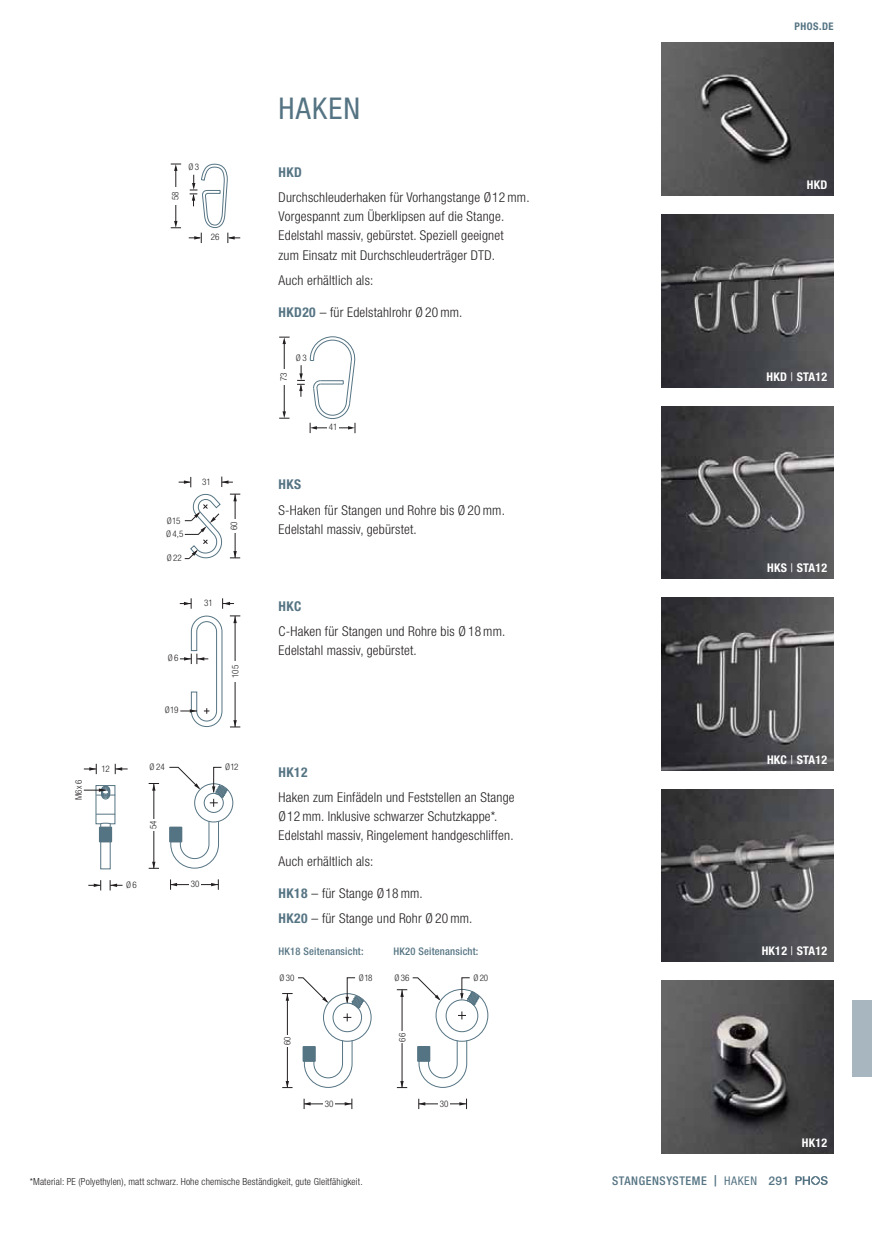
<style>
.page{position:relative;width:872px;height:1234px;background:#fff}
.page>*{position:absolute;margin:0;border:0;box-sizing:border-box;transform-origin:0 0}
.t1{font:condensed 30px "Helvetica Neue LT Std";letter-spacing:.04em;color:#557483}
.t2{font:300 condensed 13.5px/19.2px "Helvetica Neue LT Std";letter-spacing:.015em;color:#231f20}
.t3{font:700 condensed 13.5px "Helvetica Neue LT Std";letter-spacing:.03em;color:#557483}
.t4{font:700 condensed 12px "Helvetica Neue LT Std";letter-spacing:.02em;color:#fff}
.t5{font:500 condensed 12px "Helvetica Neue LT Std";letter-spacing:.05em;color:#557483}
.t6{font:500 12px "Helvetica Neue LT Std";color:#557483}
.t7{font:500 condensed 10.5px "Helvetica Neue LT Std";letter-spacing:.02em;color:#557483}
.t8{font:700 condensed 10.5px "Helvetica Neue LT Std";letter-spacing:.05em;color:#557483}
.t9{font:300 condensed 9.75px "Helvetica Neue LT Std";letter-spacing:.015em;color:#231f20}
.t10{font:300 condensed 9px "Helvetica Neue LT Std";color:#231f20}
.s1{font-weight:700;color:#557483}
.s2{font-weight:400}
.s3{font-stretch:normal;font-size:11.25px}
</style>
<div class="page">
<img style="left:661px;top:215px;width:172px;height:172px">
<img style="left:661px;top:43px;width:172px;height:153px">
<img style="left:661px;top:406px;width:172px;height:172px">
<img style="left:661px;top:597px;width:172px;height:173px">
<img style="left:661px;top:789px;width:172px;height:172px">
<img style="left:661px;top:980px;width:172px;height:172px">
<hr style="left:175px;top:167px;width:1px;height:56px;background:#231f20">
<svg style="left:171px;top:221px;width:10px;height:7px"></svg>
<svg style="left:171px;top:164px;width:10px;height:7px"></svg>
<svg style="left:189px;top:163px;width:51px;height:80px"></svg>
<div style="left:172px;top:187px;width:8px;height:18px;background:#fff"></div>
<div style="left:209px;top:234px;width:13px;height:8px;background:#fff"></div>
<hr style="left:284px;top:340px;width:1px;height:73px;background:#231f20">
<svg style="left:279px;top:411px;width:10px;height:8px"></svg>
<svg style="left:279px;top:337px;width:10px;height:7px"></svg>
<div style="left:280px;top:369px;width:8px;height:15px;background:#fff"></div>
<svg style="left:297px;top:336px;width:59px;height:97px"></svg>
<div style="left:327px;top:424px;width:12px;height:7px;background:#fff"></div>
<hr style="left:235px;top:615px;width:1px;height:112px;background:#231f20">
<svg style="left:230px;top:720px;width:10px;height:7px"></svg>
<svg style="left:230px;top:615px;width:10px;height:8px"></svg>
<div style="left:232px;top:661px;width:9px;height:20px;background:#fff"></div>
<svg style="left:180px;top:598px;width:12px;height:10px"></svg>
<svg style="left:222px;top:598px;width:12px;height:10px"></svg>
<svg style="left:180px;top:615px;width:43px;height:112px"></svg>
<svg style="left:179px;top:476px;width:61px;height:84px"></svg>
<div style="left:194px;top:783px;width:39px;height:39px;border:1px solid #557483;border-radius:50%"></div>
<div style="left:204px;top:792px;width:20px;height:20px;border:1px solid #557483;border-radius:50%"></div>
<svg style="left:170px;top:820px;width:49px;height:48px"></svg>
<hr style="left:154px;top:783px;width:1px;height:85px;background:#231f20">
<svg style="left:149px;top:861px;width:10px;height:7px"></svg>
<svg style="left:149px;top:783px;width:10px;height:7px"></svg>
<div style="left:150px;top:818px;width:8px;height:12px;background:#fff"></div>
<hr style="left:171px;top:884px;width:47px;height:1px;background:#231f20">
<svg style="left:170px;top:879px;width:7px;height:10px"></svg>
<svg style="left:211px;top:879px;width:8px;height:10px"></svg>
<div style="left:189px;top:880px;width:12px;height:8px;background:#fff"></div>
<svg style="left:169px;top:766px;width:31px;height:23px"></svg>
<svg style="left:210px;top:766px;width:18px;height:40px"></svg>
<div style="left:169px;top:826px;width:13px;height:16px;background:#557483"></div>
<div style="left:100px;top:823px;width:11px;height:46px;border:1px solid #557483"></div>
<svg style="left:115px;top:763px;width:13px;height:11px"></svg>
<svg style="left:84px;top:763px;width:13px;height:11px"></svg>
<svg style="left:110px;top:880px;width:12px;height:10px"></svg>
<svg style="left:88px;top:880px;width:13px;height:10px"></svg>
<svg style="left:84px;top:785px;width:32px;height:39px"></svg>
<div style="left:99px;top:826px;width:13px;height:16px;background:#557483"></div>
<hr style="left:304px;top:1103px;width:48px;height:1px;background:#231f20">
<svg style="left:303px;top:1039px;width:50px;height:48px"></svg>
<div style="left:333px;top:1002px;width:29px;height:29px;border:1px solid #557483;border-radius:50%"></div>
<div style="left:323px;top:993px;width:48px;height:48px;border:1px solid #557483;border-radius:50%"></div>
<hr style="left:287px;top:993px;width:1px;height:94px;background:#231f20">
<svg style="left:282px;top:1080px;width:10px;height:8px"></svg>
<svg style="left:304px;top:1098px;width:6px;height:10px"></svg>
<svg style="left:345px;top:1098px;width:7px;height:10px"></svg>
<svg style="left:282px;top:977px;width:46px;height:25px"></svg>
<svg style="left:343px;top:977px;width:21px;height:44px"></svg>
<div style="left:284px;top:1034px;width:8px;height:11px;background:#fff"></div>
<div style="left:323px;top:1099px;width:12px;height:8px;background:#fff"></div>
<div style="left:278px;top:974px;width:17px;height:7px;background:#fff"></div>
<div style="left:357px;top:974px;width:17px;height:7px;background:#fff"></div>
<div style="left:302px;top:1045px;width:14px;height:16px;background:#557483"></div>
<hr style="left:402px;top:989px;width:1px;height:98px;background:#231f20">
<svg style="left:418px;top:1039px;width:49px;height:48px"></svg>
<div style="left:446px;top:999px;width:32px;height:32px;border:1px solid #557483;border-radius:50%"></div>
<div style="left:436px;top:988px;width:52px;height:53px;border:1px solid #557483;border-radius:50%"></div>
<svg style="left:458px;top:1011px;width:8px;height:8px"></svg>
<svg style="left:397px;top:1080px;width:10px;height:8px"></svg>
<hr style="left:419px;top:1103px;width:47px;height:1px;background:#231f20">
<svg style="left:418px;top:1098px;width:7px;height:10px"></svg>
<svg style="left:459px;top:1098px;width:8px;height:10px"></svg>
<svg style="left:397px;top:977px;width:44px;height:23px"></svg>
<svg style="left:460px;top:977px;width:20px;height:28px"></svg>
<div style="left:399px;top:1031px;width:7px;height:11px;background:#fff"></div>
<div style="left:438px;top:1099px;width:12px;height:8px;background:#fff"></div>
<div style="left:393px;top:974px;width:17px;height:7px;background:#fff"></div>
<div style="left:472px;top:974px;width:17px;height:7px;background:#fff"></div>
<div style="left:417px;top:1045px;width:13px;height:16px;background:#557483"></div>
<svg style="left:795px;top:1176px;width:32px;height:8px"></svg>
<div style="left:853px;top:999px;width:19px;height:77px;background:#a7b6bf"></div>
<p class="t10" style="left:172px;top:200px;width:10px;rotate:-90deg">58</p>
<p class="t10" style="left:188px;top:164px;width:12px">Ø 3</p>
<p class="t10" style="left:211px;top:234px;width:10px">26</p>
<p class="t10" style="left:75px;top:800px;width:22px;rotate:-90deg">M6 x 6</p>
<p class="t10" style="left:167px;top:517px;width:15px">Ø 15</p>
<p class="t10" style="left:167px;top:555px;width:17px">Ø 22</p>
<p class="t10" style="left:166px;top:531px;width:19px">Ø 4,5</p>
<p class="t10" style="left:168px;top:654px;width:12px">Ø 6</p>
<p class="t10" style="left:165px;top:706px;width:15px">Ø 19</p>
<p class="t10" style="left:202px;top:478px;width:10px">31</p>
<p class="t10" style="left:204px;top:599px;width:10px">31</p>
<p class="t10" style="left:231px;top:530px;width:10px;rotate:-90deg">60</p>
<p class="t10" style="left:232px;top:677px;width:14px;rotate:-90deg">105</p>
<p class="t10" style="left:102px;top:765px;width:10px">12</p>
<p class="t10" style="left:149px;top:763px;width:17px">Ø 24</p>
<p class="t10" style="left:225px;top:763px;width:15px">Ø 12</p>
<p class="t10" style="left:150px;top:828px;width:10px;rotate:-90deg">54</p>
<p class="t10" style="left:126px;top:881px;width:12px">Ø 6</p>
<p class="t10" style="left:191px;top:880px;width:10px">30</p>
<h1 class="t1" style="left:279px;top:98px;width:83px">HAKEN</h1>
<p class="t3" style="left:279px;top:164px;width:25px">HKD</p>
<p class="t2" style="left:279px;top:189px;width:252px">Durchschleuderhaken für Vorhangstange Ø 12 mm.<br>Vorgespannt zum Überklipsen auf die Stange.<br>Edelstahl massiv, gebürstet. Speziell geeignet<br>zum Einsatz mit Durchschleuderträger DTD.</p>
<p class="t2" style="left:279px;top:272px;width:96px">Auch erhältlich als:</p>
<p class="t2" style="left:279px;top:304px;width:185px"><span class="s1">HKD20</span> – für Edelstahlrohr Ø 20 mm.</p>
<p class="t10" style="left:280px;top:381px;width:10px;rotate:-90deg">73</p>
<p class="t10" style="left:296px;top:354px;width:12px">Ø 3</p>
<p class="t10" style="left:329px;top:424px;width:10px">41</p>
<p class="t3" style="left:279px;top:476px;width:24px">HKS</p>
<p class="t2" style="left:279px;top:502px;width:228px">S-Haken für Stangen und Rohre bis Ø 20mm.<br>Edelstahl massiv, gebürstet.</p>
<p class="t3" style="left:279px;top:598px;width:24px">HKC</p>
<p class="t2" style="left:279px;top:623px;width:228px">C-Haken für Stangen und Rohre bis Ø 18mm.<br>Edelstahl massiv, gebürstet.</p>
<p class="t3" style="left:279px;top:763px;width:30px">HK12</p>
<p class="t2" style="left:279px;top:789px;width:237px">Haken zum Einfädeln und Feststellen an Stange<br>Ø 12 mm. Inklusive schwarzer Schutzkappe*.<br>Edelstahl massiv, Ringelement handgeschliffen.</p>
<p class="t2" style="left:279px;top:853px;width:96px">Auch erhältlich als:</p>
<p class="t2" style="left:279px;top:881px;width:195px;line-height:25.5px"><span class="s1">HK18</span> – für Stange Ø 18 mm.<br><span class="s1">HK20</span> – für Stange und Rohr Ø 20 mm.</p>
<p class="t7" style="left:279px;top:947px;width:86px">HK18 Seitenansicht:</p>
<p class="t7" style="left:393px;top:947px;width:86px">HK20 Seitenansicht:</p>
<p class="t10" style="left:279px;top:974px;width:17px">Ø 30</p>
<p class="t10" style="left:359px;top:974px;width:15px">Ø 18</p>
<p class="t10" style="left:394px;top:974px;width:17px">Ø 36</p>
<p class="t10" style="left:473px;top:974px;width:16px">Ø 20</p>
<p class="t10" style="left:284px;top:1044px;width:10px;rotate:-90deg">60</p>
<p class="t10" style="left:399px;top:1041px;width:10px;rotate:-90deg">66</p>
<p class="t10" style="left:325px;top:1099px;width:10px">30</p>
<p class="t10" style="left:440px;top:1099px;width:10px">30</p>
<p class="t8" style="left:794px;top:20px;width:41px">PHOS.DE</p>
<p class="t4" style="left:807px;top:178px;width:22px">HKD</p>
<p class="t4" style="left:766px;top:369px;width:62px">HKD <span class="s2">|</span> STA12</p>
<p class="t4" style="left:767px;top:561px;width:62px">HKS <span class="s2">|</span> STA12</p>
<p class="t4" style="left:767px;top:752px;width:62px">HKC <span class="s2">|</span> STA12</p>
<p class="t4" style="left:761px;top:943px;width:67px">HK12 <span class="s2">|</span> STA12</p>
<p class="t4" style="left:802px;top:1135px;width:27px">HK12</p>
<p class="t5" style="left:612px;top:1176px;width:147px">STANGENSYSTEME <span class="s3">|</span> <span class="s2">HAKEN</span></p>
<p class="t9" style="left:30px;top:1177px;width:334px">*Material: PE (Polyethylen), matt schwarz. Hohe chemische Beständigkeit, gute Gleitfähigkeit.</p>
<p class="t6" style="left:768px;top:1173px;width:22px">291</p>
</div>
